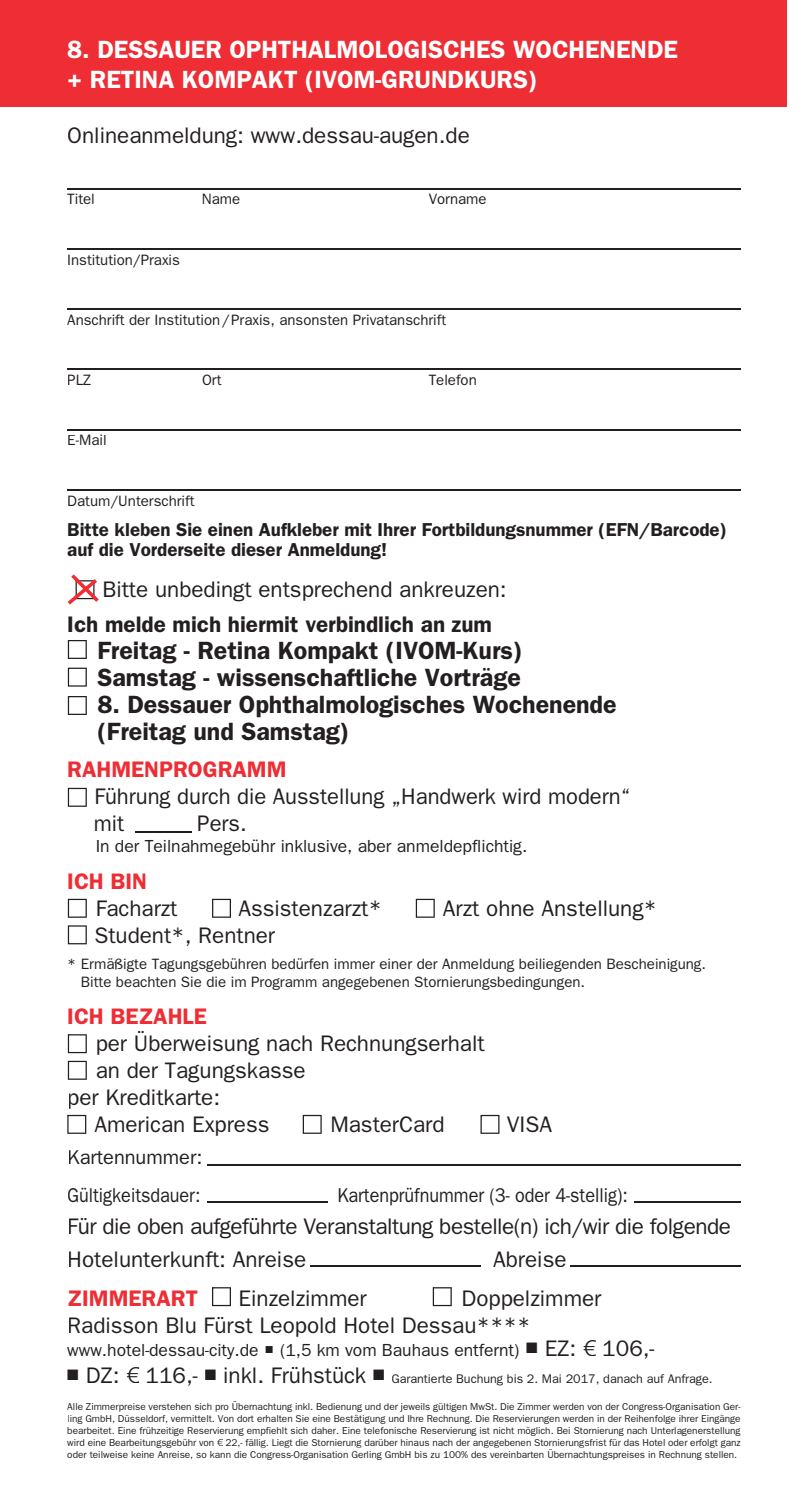
<style>
.page{position:relative;width:808px;height:1489px;background:#fff}
.page>*{position:absolute;margin:0;border:0;box-sizing:border-box;transform-origin:0 0}
.t1{font:700 25px/27px "Frankfurt Gothic";color:#231f20}
.t2{font:700 25px/30px "Frankfurt Gothic";color:#fff}
.t3{font:22.5px/27px "Frankfurt Gothic";color:#231f20}
.t4{font:22.5px/32.5px "Frankfurt Gothic";letter-spacing:-.02em;color:#231f20}
.t5{font:700 22.5px "Frankfurt Gothic";color:#ee2d34}
.t6{font:700 22.5px "Frankfurt Gothic";color:#231f20}
.t7{font:20px "Frankfurt Gothic";color:#231f20;scale:.9 1}
.t8{font:20px/37.5px "Frankfurt Gothic";color:#231f20}
.t9{font:700 18.75px/20px "Frankfurt Gothic";color:#231f20}
.t10{font:17.5px "Frankfurt Gothic";color:#231f20}
.t11{font:15px/18px "Frankfurt Gothic";color:#231f20}
.t12{font:12.5px "Frankfurt Gothic";color:#231f20}
.t13{font:10px/12px "Frankfurt Gothic";color:#231f20;text-align:justify}
.s1{font-size:22.5px}
.s2{font-family:"Linotype Euro Font Ato F";font-size:22.5px}
.s3{font-family:"Linotype Euro Font Ato F"}
</style>
<div class="page">
<div style="left:0;top:0;width:787px;height:106px;background:#ee2d34"></div>
<hr style="left:67px;top:188px;width:674px;height:1px;background:#231f20">
<hr style="left:67px;top:248px;width:674px;height:1px;background:#231f20">
<hr style="left:67px;top:308px;width:674px;height:2px;background:#231f20">
<hr style="left:67px;top:369px;width:674px;height:1px;background:#231f20">
<hr style="left:67px;top:429px;width:674px;height:1px;background:#231f20">
<hr style="left:67px;top:489px;width:674px;height:1px;background:#231f20">
<svg style="left:68px;top:574px;width:31px;height:30px"></svg>
<hr style="left:135px;top:831px;width:56px;height:1px;background:#231f20">
<svg style="left:68px;top:787px;width:19px;height:19px"></svg>
<svg style="left:68px;top:898px;width:19px;height:19px"></svg>
<svg style="left:68px;top:925px;width:19px;height:19px"></svg>
<svg style="left:212px;top:898px;width:19px;height:19px"></svg>
<svg style="left:416px;top:898px;width:19px;height:19px"></svg>
<svg style="left:68px;top:640px;width:19px;height:19px"></svg>
<svg style="left:68px;top:667px;width:19px;height:19px"></svg>
<svg style="left:68px;top:696px;width:19px;height:19px"></svg>
<svg style="left:68px;top:1034px;width:19px;height:19px"></svg>
<svg style="left:68px;top:1060px;width:19px;height:19px"></svg>
<svg style="left:67px;top:1114px;width:19px;height:19px"></svg>
<svg style="left:303px;top:1114px;width:19px;height:19px"></svg>
<svg style="left:480px;top:1114px;width:19px;height:19px"></svg>
<hr style="left:207px;top:1164px;width:534px;height:1px;background:#231f20">
<hr style="left:207px;top:1201px;width:120px;height:1px;background:#231f20">
<hr style="left:634px;top:1201px;width:107px;height:1px;background:#231f20">
<hr style="left:310px;top:1265px;width:170px;height:1px;background:#231f20">
<svg style="left:212px;top:1287px;width:19px;height:18px"></svg>
<svg style="left:433px;top:1287px;width:19px;height:18px"></svg>
<hr style="left:570px;top:1265px;width:171px;height:1px;background:#231f20">
<h1 class="t2" style="left:67px;top:34px;width:612px">8. DESSAUER OPHTHALMOLOGISCHES WOCHENENDE + RETINA KOMPAKT (IVOM-GRUNDKURS)</h1>
<h2 class="t3" style="left:67px;top:122px;width:404px">Onlineanmeldung: www.dessau-augen.de</h2>
<h3 class="t11" style="left:67px;top:190px;width:29px">Titel</h3>
<h3 class="t11" style="left:202px;top:190px;width:40px">Name</h3>
<h3 class="t11" style="left:429px;top:190px;width:59px">Vorname</h3>
<h3 class="t11" style="left:67px;top:250px;width:114px">Institution/Praxis</h3>
<h3 class="t11" style="left:67px;top:310px;width:380px">Anschrift der Institution/Praxis, ansonsten Privatanschrift</h3>
<h3 class="t11" style="left:67px;top:370px;width:26px">PLZ</h3>
<h3 class="t11" style="left:202px;top:370px;width:21px">Ort</h3>
<h3 class="t11" style="left:429px;top:370px;width:49px">Telefon</h3>
<h3 class="t11" style="left:67px;top:431px;width:41px">E-Mail</h3>
<h3 class="t11" style="left:67px;top:491px;width:129px">Datum/Unterschrift</h3>
<h3 class="t9" style="left:67px;top:519px;width:661px">Bitte kleben Sie einen Aufkleber mit Ihrer Fortbildungsnummer (EFN/Barcode) auf die Vorderseite dieser Anmeldung!</h3>
<h2 class="t3" style="left:102px;top:575px;width:406px">Bitte unbedingt entsprechend ankreuzen:</h2>
<h2 class="t6" style="left:67px;top:610px;width:426px">Ich melde mich hiermit verbindlich an zum</h2>
<h1 class="t1" style="left:97px;top:636px;width:427px">Freitag - Retina Kompakt (IVOM-Kurs)<br>Samstag - wissenschaftliche Vorträge</h1>
<h1 class="t1" style="left:97px;top:690px;width:521px">8. Dessauer Ophthalmologisches Wochenende (Freitag und Samstag)</h1>
<h2 class="t5" style="left:67px;top:755px;width:221px">RAHMENPROGRAMM</h2>
<h2 class="t3" style="left:94px;top:782px;width:538px">Führung durch die Ausstellung „Handwerk wird modern“ mit</h2>
<h2 class="t3" style="left:197px;top:809px;width:51px">Pers.</h2>
<h3 class="t10" style="left:96px;top:836px;width:433px">In der Teilnahmegebühr inklusive, aber anmeldepflichtig.</h3>
<h2 class="t5" style="left:67px;top:868px;width:81px">ICH BIN</h2>
<h2 class="t3" style="left:96px;top:894px;width:83px">Facharzt</h2>
<h2 class="t3" style="left:238px;top:894px;width:145px">Assistenzarzt*</h2>
<h2 class="t3" style="left:443px;top:894px;width:216px">Arzt ohne Anstellung*</h2>
<h2 class="t3" style="left:94px;top:921px;width:182px">Student*, Rentner</h2>
<h3 class="t11" style="left:81px;top:954px;width:627px;text-indent:-14px">* Ermäßigte Tagungsgebühren bedürfen immer einer der Anmeldung beiliegenden Bescheinigung.<br>Bitte beachten Sie die im Programm angegebenen Stornierungsbedingungen.</h3>
<h2 class="t5" style="left:67px;top:1002px;width:141px">ICH BEZAHLE</h2>
<h2 class="t3" style="left:96px;top:1028px;width:390px">per Überweisung nach Rechnungserhalt</h2>
<h2 class="t3" style="left:96px;top:1055px;width:212px">an der Tagungskasse</h2>
<h2 class="t3" style="left:67px;top:1082px;width:154px">per Kreditkarte:</h2>
<h2 class="t3" style="left:94px;top:1109px;width:176px">American Express</h2>
<h2 class="t3" style="left:330px;top:1109px;width:116px">MasterCard</h2>
<h2 class="t3" style="left:507px;top:1109px;width:47px">VISA</h2>
<h3 class="t8" style="left:67px;top:1138px;width:137px">Kartennummer:<br>Gültigkeitsdauer:</h3>
<h3 class="t7" style="left:337px;top:1183px;width:324px">Kartenprüfnummer (3- oder 4-stellig):</h3>
<h2 class="t4" style="left:67px;top:1209px;width:665px">Für die oben aufgeführte Veranstaltung bestelle(n) ich/wir die folgende<br>Hotelunterkunft: Anreise</h2>
<h2 class="t3" style="left:493px;top:1244px;width:75px">Abreise</h2>
<h2 class="t3" style="left:67px;top:1284px;width:536px;text-indent:394px">Doppelzimmer<br>Radisson Blu Fürst Leopold Hotel Dessau****</h2>
<h3 class="t10" style="left:67px;top:1339px;width:589px">www.hotel-dessau-city.de ■ (1,5 km vom Bauhaus entfernt) ■ <span class="s1">EZ:</span> <span class="s2">1</span> <span class="s1">106,-</span></h3>
<p class="t12" style="left:67px;top:1371px;width:647px">■ <span class="s1">DZ:</span> <span class="s2">1</span> <span class="s1">116,-</span> ■ <span class="s1">inkl. Frühstück</span> ■ Garantierte Buchung bis 2. Mai 2017, danach auf Anfrage.</p>
<p class="t13" style="left:67px;top:1399px;width:675px">Alle Zimmerpreise verstehen sich pro Übernachtung inkl. Bedienung und der jeweils gültigen MwSt. Die Zimmer werden von der Congress-Organisation Ger&shy;ling GmbH, Düsseldorf, vermittelt. Von dort erhalten Sie eine Bestätigung und Ihre Rechnung. Die Reservierungen werden in der Reihenfolge ihrer Eingänge bearbeitet. Eine frühzeitige Reservierung empfiehlt sich daher. Eine telefonische Reservierung ist nicht möglich. Bei Stornierung nach Unterlagenerstellung wird eine Bearbeitungsgebühr von <span class="s3">1</span> 22,- fällig. Liegt die Stornierung darüber hinaus nach der angegebenen Stornierungsfrist für das Hotel oder erfolgt ganz oder teilweise keine Anreise, so kann die Congress-Organisation Gerling GmbH bis zu 100% des vereinbarten Übernachtungspreises in Rechnung stellen.</p>
<h2 class="t5" style="left:67px;top:1285px;width:132px">ZIMMERART</h2>
<h2 class="t3" style="left:239px;top:1284px;width:130px">Einzelzimmer</h2>
</div>
